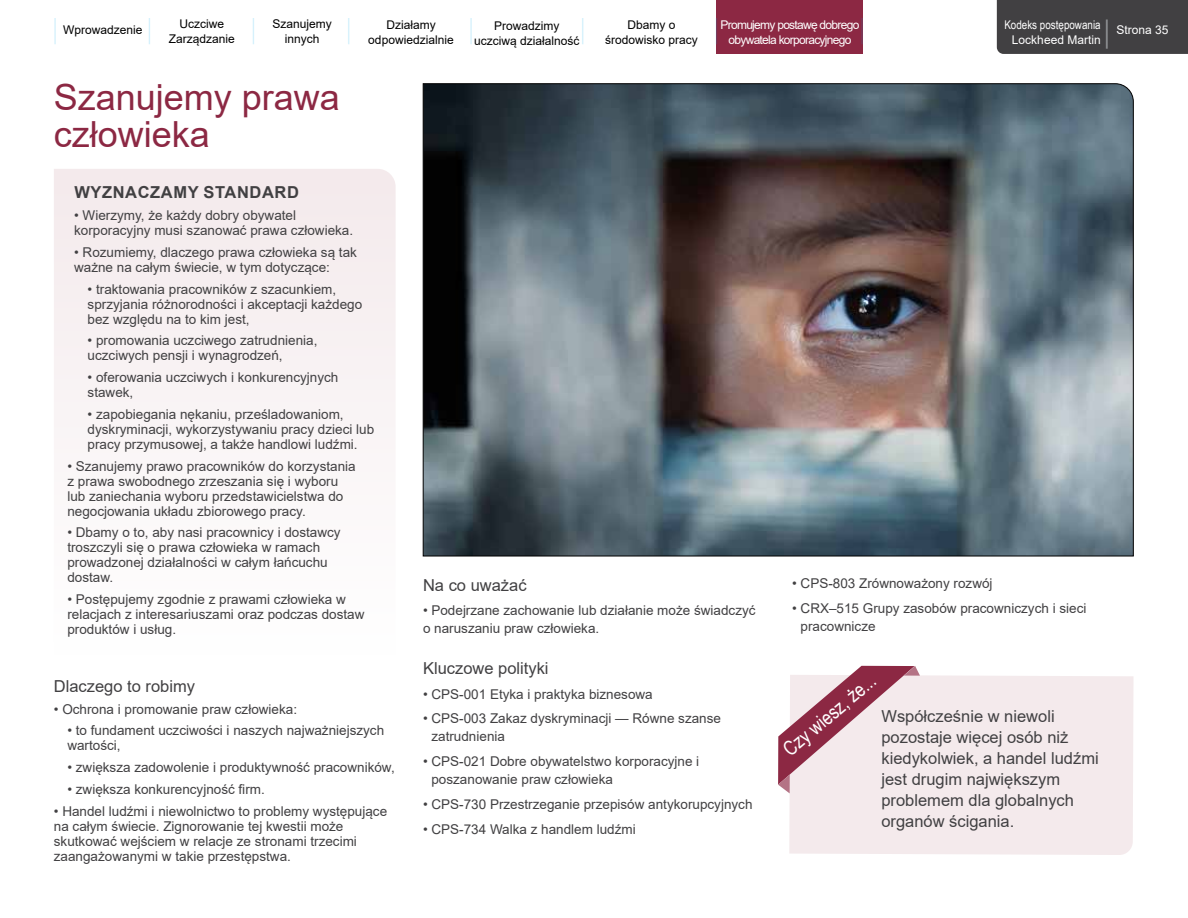
<style>
.page{position:relative;width:1188px;height:918px;background:#fff}
.page>*{position:absolute;margin:0;border:0;box-sizing:border-box;transform-origin:0 0}
.t1{font:36px/37.5px "Arial";color:#8c2843}
.t2{font:300 30.6px "DINOT";color:#00aeef;scale:.71 1}
.t3{font:30.6px "Arial";color:#8f9194;scale:.71 1}
.t4{font:20.1px "Arial Narrow";color:#fff}
.t5{font:16.5px/21px "Arial";color:#414042}
.t6{font:700 16.5px "Arial";letter-spacing:.035em;color:#414042}
.t7{font:13.5px/15px "Arial";color:#414042}
.t8{font:12px/15px "Arial";color:#000;text-align:center}
.t9{font:12px/15px "Arial";letter-spacing:-.06em;color:#fff;text-align:center}
.t10{font:12px "Arial";color:#fff}
.t11{font:12px "Arial Narrow";color:#fff}
</style>
<div class="page">
<div style="left:716px;top:0;width:146px;height:54px;background:#8c2843"></div>
<div style="left:997px;top:0;width:191px;height:54px;background:#414042"></div>
<div style="left:54px;top:169px;width:342px;height:258px;background:#f6eff0"></div>
<img style="left:423px;top:83px;width:711px;height:473px">
<div style="left:789px;top:675px;width:345px;height:180px;background:#f4eaec"></div>
<svg style="left:778px;top:666px;width:142px;height:127px;background:#d6b2bc"></svg>
<h2 class="t2" style="left:51px;top:8px;width:11px">|</h2>
<h2 class="t2" style="left:146px;top:8px;width:11px">|</h2>
<h2 class="t2" style="left:250px;top:8px;width:11px">|</h2>
<h2 class="t2" style="left:345px;top:8px;width:11px">|</h2>
<h2 class="t2" style="left:468px;top:8px;width:11px">|</h2>
<h2 class="t2" style="left:580px;top:8px;width:11px">|</h2>
<h2 class="t2" style="left:713px;top:8px;width:11px">|</h2>
<h2 class="t2" style="left:859px;top:8px;width:11px">|</h2>
<p class="t11" style="left:1004px;top:16px;width:98px">Kodeks postępowania</p>
<p class="t8" style="left:273px;top:16px;width:61px">Szanujemy innych</p>
<p class="t8" style="left:368px;top:17px;width:87px">Działamy odpowiedzialnie</p>
<h2 class="t3" style="left:1104px;top:10px;width:9px">|</h2>
<p class="t10" style="left:1116px;top:22px;width:54px">Strona 35</p>
<p class="t8" style="left:169px;top:16px;width:68px">Uczciwe<br>Zarządzanie</p>
<p class="t8" style="left:605px;top:17px;width:94px">Dbamy o środowisko pracy</p>
<p class="t8" style="left:474px;top:18px;width:107px">Prowadzimy uczciwą działalność</p>
<p class="t9" style="left:721px;top:17px;width:140px">Promujemy postawę dobrego obywatela korporacyjnego</p>
<p class="t8" style="left:63px;top:22px;width:81px">Wprowadzenie</p>
<p class="t10" style="left:1012px;top:31px;width:90px">Lockheed Martin</p>
<h1 class="t1" style="left:54px;top:78px;width:288px">Szanujemy prawa człowieka</h1>
<p class="t6" style="left:74px;top:181px;width:226px">WYZNACZAMY STANDARD</p>
<p class="t7" style="left:74px;top:208px;width:281px">• Wierzymy, że każdy dobry obywatel korporacyjny musi szanować prawa człowieka.</p>
<p class="t7" style="left:74px;top:244px;width:284px">• Rozumiemy, dlaczego prawa człowieka są tak ważne na całym świecie, w tym dotyczące:</p>
<p class="t7" style="left:88px;top:281px;width:276px">• traktowania pracowników z szacunkiem, sprzyjania różnorodności i akceptacji każdego bez względu na to kim jest,</p>
<p class="t7" style="left:88px;top:333px;width:231px">• promowania uczciwego zatrudnienia, uczciwych pensji i wynagrodzeń,</p>
<p class="t7" style="left:88px;top:370px;width:252px">• oferowania uczciwych i konkurencyjnych stawek,</p>
<p class="t7" style="left:88px;top:406px;width:288px">• zapobiegania nękaniu, prześladowaniom, dyskryminacji, wykorzystywaniu pracy dzieci lub pracy przymusowej, a także handlowi ludźmi.</p>
<p class="t7" style="left:67px;top:458px;width:290px">• Szanujemy prawo pracowników do korzystania z prawa swobodnego zrzeszania się i wyboru lub zaniechania wyboru przedstawicielstwa do negocjowania układu zbiorowego pracy.</p>
<p class="t7" style="left:67px;top:525px;width:275px">• Dbamy o to, aby nasi pracownicy i dostawcy troszczyli się o prawa człowieka w ramach prowadzonej działalności w całym łańcuchu dostaw.</p>
<p class="t7" style="left:67px;top:592px;width:299px">• Postępujemy zgodnie z prawami człowieka w relacjach z interesariuszami oraz podczas dostaw produktów i usług.</p>
<p class="t5" style="left:54px;top:675px;width:143px">Dlaczego to robimy</p>
<p class="t7" style="left:54px;top:701px;width:245px">• Ochrona i promowanie praw człowieka:</p>
<p class="t7" style="left:67px;top:723px;width:318px">• to fundament uczciwości i naszych najważniejszych wartości,</p>
<p class="t7" style="left:67px;top:760px;width:329px">• zwiększa zadowolenie i produktywność pracowników,</p>
<p class="t7" style="left:67px;top:781px;width:199px">• zwiększa konkurencyjność firm.</p>
<p class="t7" style="left:54px;top:803px;width:335px">• Handel ludźmi i niewolnictwo to problemy występujące na całym świecie. Zignorowanie tej kwestii może skutkować wejściem w relacje ze stronami trzecimi zaangażowanymi w takie przestępstwa.</p>
<p class="t5" style="left:423px;top:574px;width:105px">Na co uważać</p>
<p class="t7" style="left:423px;top:602px;width:334px;line-height:18px">• Podejrzane zachowanie lub działanie może świadczyć o naruszaniu praw człowieka.</p>
<p class="t5" style="left:423px;top:658px;width:127px">Kluczowe polityki</p>
<p class="t7" style="left:423px;top:686px;width:231px">• CPS-001 Etyka i praktyka biznesowa</p>
<p class="t7" style="left:431px;top:710px;width:291px;line-height:18px;text-indent:-8px">• CPS-003 Zakaz dyskryminacji — Równe szanse zatrudnienia</p>
<p class="t7" style="left:431px;top:752px;width:269px;line-height:18px;text-indent:-8px">• CPS-021 Dobre obywatelstwo korporacyjne i poszanowanie praw człowieka</p>
<p class="t7" style="left:423px;top:797px;width:331px">• CPS-730 Przestrzeganie przepisów antykorupcyjnych</p>
<p class="t7" style="left:423px;top:821px;width:214px">• CPS-734 Walka z handlem ludźmi</p>
<p class="t7" style="left:792px;top:576px;width:202px">• CPS-803 Zrównoważony rozwój</p>
<p class="t7" style="left:801px;top:599px;width:287px;line-height:18px;text-indent:-8px">• CRX–515 Grupy zasobów pracowniczych i sieci pracownicze</p>
<h3 class="t4" style="left:776px;top:740px;width:116px;rotate:-40deg">Czy wiesz, że...</h3>
<p class="t5" style="left:881px;top:705px;width:219px">Współcześnie w niewoli pozostaje więcej osób niż kiedykolwiek, a handel ludźmi jest drugim największym problemem dla globalnych organów ścigania.</p>
</div>
